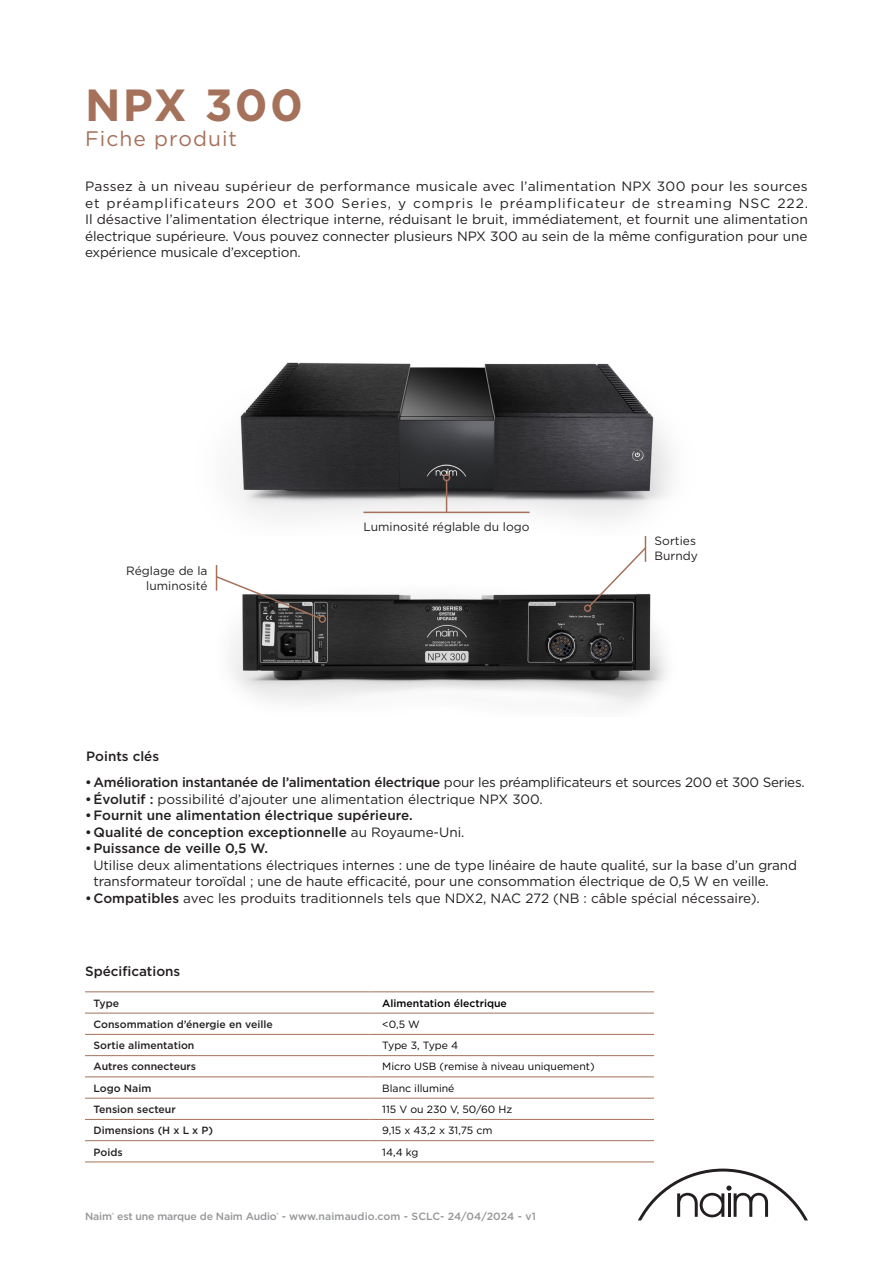
<style>
.page{position:relative;width:893px;height:1263px;background:#fff}
.page>*{position:absolute;margin:0;border:0;box-sizing:border-box;transform-origin:0 0}
.t1{font:700 45px "Gotham";letter-spacing:.05em;color:#a5715a}
.t2{font:21px "Gotham";letter-spacing:.05em;color:#a5715a}
.t3{font:13.5px/16.5px "Gotham";letter-spacing:-.01em;color:#231f20;text-align:justify}
.t4{font:500 13.5px "Gotham";color:#231f20}
.t5{font:500 13.5px "Gotham";letter-spacing:-.02em;color:#231f20}
.t6{font:12px/15px "Gotham";color:#231f20;text-align:right}
.t7{font:500 10.5px "Gotham";color:#231f20}
.t8{font:10.5px "Gotham";color:#010101}
.t9{font:500 10.5px "Gotham";letter-spacing:-.015em;color:#939598}
.t10{font:500 10.5px "Gotham";color:#010101}
.s1{font-weight:400}
.s2{font-weight:500}
</style>
<div class="page">
<img style="left:236px;top:362px;width:436px;height:158px">
<img style="left:232px;top:593px;width:435px;height:114px">
<svg style="left:638px;top:1168px;width:170px;height:52px"></svg>
<svg style="left:587px;top:536px;width:60px;height:72px"></svg>
<div style="left:584px;top:604px;width:7px;height:8px;border:2px solid #a5715a;border-radius:50%"></div>
<hr style="left:363px;top:512px;width:167px;height:1px;background:#a5715a">
<hr style="left:446px;top:481px;width:1px;height:30px;background:#a5715a">
<div style="left:443px;top:474px;width:7px;height:7px;border:2px solid #a5715a;border-radius:50%"></div>
<svg style="left:215px;top:565px;width:106px;height:55px"></svg>
<div style="left:319px;top:615px;width:7px;height:8px;border:2px solid #a5715a;border-radius:50%"></div>
<hr style="left:85px;top:991px;width:284px;height:1px;background:#a5715a">
<hr style="left:369px;top:991px;width:285px;height:1px;background:#a5715a">
<hr style="left:85px;top:1013px;width:284px;height:1px;background:#a5715a">
<hr style="left:369px;top:1013px;width:285px;height:1px;background:#a5715a">
<hr style="left:85px;top:1034px;width:284px;height:1px;background:#a5715a">
<hr style="left:369px;top:1034px;width:285px;height:1px;background:#a5715a">
<hr style="left:85px;top:1055px;width:284px;height:1px;background:#a5715a">
<hr style="left:369px;top:1055px;width:285px;height:1px;background:#a5715a">
<hr style="left:85px;top:1076px;width:284px;height:1px;background:#a5715a">
<hr style="left:369px;top:1076px;width:285px;height:1px;background:#a5715a">
<hr style="left:85px;top:1098px;width:284px;height:1px;background:#a5715a">
<hr style="left:369px;top:1098px;width:285px;height:1px;background:#a5715a">
<hr style="left:85px;top:1119px;width:284px;height:1px;background:#a5715a">
<hr style="left:369px;top:1119px;width:285px;height:1px;background:#a5715a">
<hr style="left:85px;top:1140px;width:284px;height:1px;background:#a5715a">
<hr style="left:369px;top:1140px;width:285px;height:1px;background:#a5715a">
<hr style="left:85px;top:1161px;width:284px;height:1px;background:#a5715a">
<hr style="left:369px;top:1161px;width:285px;height:1px;background:#a5715a">
<p class="t1" style="left:85px;top:75px;width:219px">NPX 300</p>
<p class="t2" style="left:85px;top:125px;width:153px">Fiche produit</p>
<p class="t3" style="left:85px;top:178px;width:725px">Passez à un niveau supérieur de performance musicale avec l’alimentation NPX 300 pour les sources et préamplificateurs 200 et 300 Series, y compris le préamplificateur de streaming NSC 222.<br>Il désactive l’alimentation électrique interne, réduisant le bruit, immédiatement, et fournit une alimentation électrique supérieure. Vous pouvez connecter plusieurs NPX 300 au sein de la même configuration pour une expérience musicale d’exception.</p>
<p class="t6" style="left:126px;top:563px;width:83px">Réglage de la luminosité</p>
<p class="t4" style="left:86px;top:747px;width:74px">Points clés</p>
<p class="t6" style="left:363px;top:519px;width:168px">Luminosité réglable du logo</p>
<p class="t6" style="left:655px;top:533px;width:43px">Sorties</p>
<p class="t6" style="left:655px;top:548px;width:45px">Burndy</p>
<p class="t5" style="left:85px;top:773px;width:721px">• Amélioration instantanée de l’alimentation électrique <span class="s1">pour les préamplificateurs et sources 200 et 300 Series.</span></p>
<p class="t3" style="left:85px;top:790px;width:459px"><span class="s2">•Évolutif :</span> possibilité d’ajouter une alimentation électrique NPX 300.</p>
<p class="t4" style="left:85px;top:806px;width:329px">•Fournit une alimentation électrique supérieure.</p>
<p class="t4" style="left:85px;top:823px;width:381px">•Qualité de conception exceptionnelle <span class="s1">au Royaume-Uni.</span></p>
<p class="t3" style="left:94px;top:840px;width:705px;text-align:left;text-indent:-9px"><span class="s2">•Puissance de veille 0,5 W.<br></span>Utilise deux alimentations électriques internes : une de type linéaire de haute qualité, sur la base d’un grand transformateur toroïdal ; une de haute efficacité, pour une consommation électrique de 0,5 W en veille.</p>
<p class="t3" style="left:85px;top:889px;width:676px"><span class="s2">•Compatibles</span> avec les produits traditionnels tels que NDX2, NAC 272 (NB : câble spécial nécessaire).</p>
<p class="t4" style="left:85px;top:963px;width:97px">Spécifications</p>
<p class="t7" style="left:94px;top:996px;width:27px">Type</p>
<p class="t10" style="left:382px;top:996px;width:126px">Alimentation électrique</p>
<p class="t7" style="left:94px;top:1017px;width:181px">Consommation d’énergie en veille</p>
<p class="t8" style="left:382px;top:1017px;width:39px">&lt;0,5 W</p>
<p class="t7" style="left:94px;top:1038px;width:102px">Sortie alimentation</p>
<p class="t8" style="left:382px;top:1039px;width:78px">Type 3, Type 4</p>
<p class="t7" style="left:94px;top:1060px;width:104px">Autres connecteurs</p>
<p class="t8" style="left:382px;top:1060px;width:214px">Micro USB (remise à niveau uniquement)</p>
<p class="t7" style="left:94px;top:1081px;width:59px">Logo Naim</p>
<p class="t8" style="left:382px;top:1081px;width:74px">Blanc illuminé</p>
<p class="t7" style="left:94px;top:1102px;width:84px">Tension secteur</p>
<p class="t8" style="left:382px;top:1102px;width:132px">115 V ou 230 V, 50/60 Hz</p>
<p class="t7" style="left:94px;top:1124px;width:121px">Dimensions (H x L x P)</p>
<p class="t8" style="left:382px;top:1124px;width:111px">9,15 x 43,2 x 31,75 cm</p>
<p class="t7" style="left:94px;top:1145px;width:31px">Poids</p>
<p class="t8" style="left:382px;top:1145px;width:38px">14,4 kg</p>
<p class="t9" style="left:85px;top:1210px;width:452px">Naim<sup>®</sup> est une marque de Naim Audio<sup>®</sup> - www.naimaudio.com - SCLC- 24/04/2024 - v1</p>
</div>
